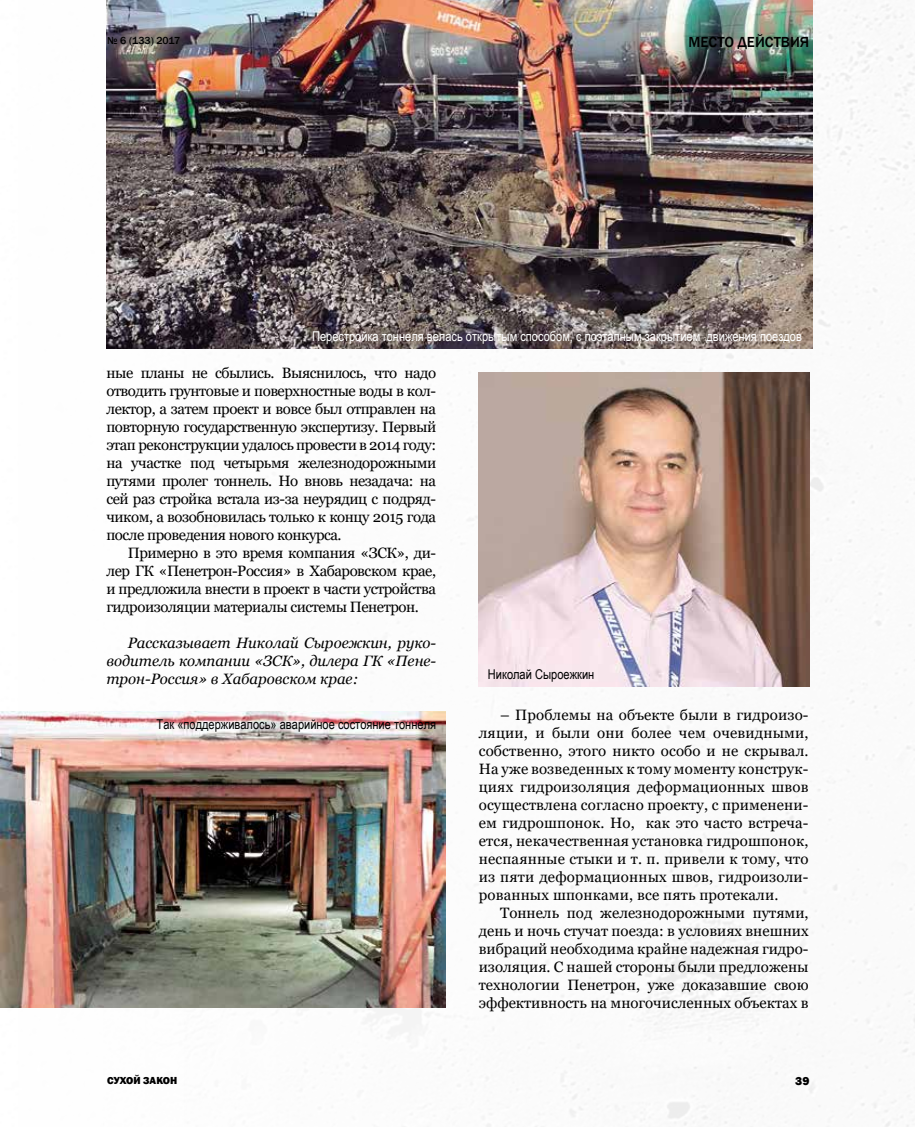
<style>
.page{position:relative;width:915px;height:1127px;background:#fff}
.page>*{position:absolute;margin:0;border:0;box-sizing:border-box;transform-origin:0 0}
.t1{font:15px/18px "Georgia";letter-spacing:-.015em;color:#000;text-align:justify}
.t2{font:italic 15px/18px "Georgia";color:#000;text-align:justify}
.t3{font:500 15px "Franklin Gothic";color:#000}
.t4{font:13.5px "Arial Narrow";color:#fff}
.t5{font:13.5px "Arial Narrow";color:#000}
.t6{font:800 12px "Franklin Gothic";color:#000}
.t7{font:500 10.5px "Franklin Gothic";color:#000}
.t8{font:800 10.5px "Franklin Gothic";color:#000}
</style>
<div class="page">
<img style="left:0;top:0;width:914px;height:1127px">
<img style="left:106px;top:0;width:706px;height:349px">
<img style="left:478px;top:372px;width:331px;height:314px">
<img style="left:1px;top:711px;width:444px;height:297px">
<p class="t7" style="left:107px;top:34px;width:74px">№ 6 (133) 2017</p>
<p class="t3" style="left:688px;top:33px;width:122px">МЕСТО ДЕЙСТВИЯ</p>
<p class="t4" style="left:312px;top:326px;width:491px">Перестройка тоннеля велась открытым способом, с поэтапным закрытием движения поездов</p>
<p class="t1" style="left:106px;top:364px;width:331px">ные планы не сбылись. Выяснилось, что надо отводить грунтовые и поверхностные воды в кол&shy;лектор, а затем проект и вовсе был отправлен на повторную государственную экспертизу. Первый этап реконструкции удалось провести в 2014 году: на участке под четырьмя железнодорожными путями пролег тоннель. Но вновь незадача: на сей раз стройка встала из-за неурядиц с подряд&shy;чиком, а возобновилась только к концу 2015 года после проведения нового конкурса.</p>
<p class="t1" style="left:106px;top:544px;width:331px;text-indent:21px">Примерно в это время компания «ЗСК», ди&shy;лер ГК «Пенетрон-Россия» в Хабаровском крае, и предложила внести в проект в части устройства гидроизоляции материалы системы Пенетрон.</p>
<p class="t2" style="left:106px;top:634px;width:331px;text-indent:21px">Рассказывает Николай Сыроежкин, руко&shy;водитель компании «ЗСК», дилера ГК «Пене&shy;трон-Россия» в Хабаровском крае:</p>
<p class="t5" style="left:156px;top:714px;width:281px">Так «поддерживалось» аварийное состояние тоннеля</p>
<p class="t5" style="left:488px;top:664px;width:108px">Николай Сыроежкин</p>
<p class="t1" style="left:478px;top:706px;width:331px;text-indent:21px">– Проблемы на объекте были в гидроизо&shy;ляции, и были они более чем очевидными, собственно, этого никто особо и не скрывал.<br>На уже возведенных к тому моменту конструк&shy;циях гидроизоляция деформационных швов осуществлена согласно проекту, с применени&shy;ем гидрошпонок. Но, как это часто встреча&shy;ется, некачественная установка гидрошпонок, неспаянные стыки и т. п. привели к тому, что из пяти деформационных швов, гидроизоли&shy;рованных шпонками, все пять протекали.</p>
<p class="t1" style="left:478px;top:904px;width:331px;text-indent:21px">Тоннель под железнодорожными путями, день и ночь стучат поезда: в условиях внешних вибраций необходима крайне надежная гидро&shy;изоляция. С нашей стороны были предложены технологии Пенетрон, уже доказавшие свою эффективность на многочисленных объектах в</p>
<p class="t8" style="left:107px;top:1074px;width:72px">СУХОЙ ЗАКОН</p>
<p class="t6" style="left:795px;top:1073px;width:16px">39</p>
</div>
